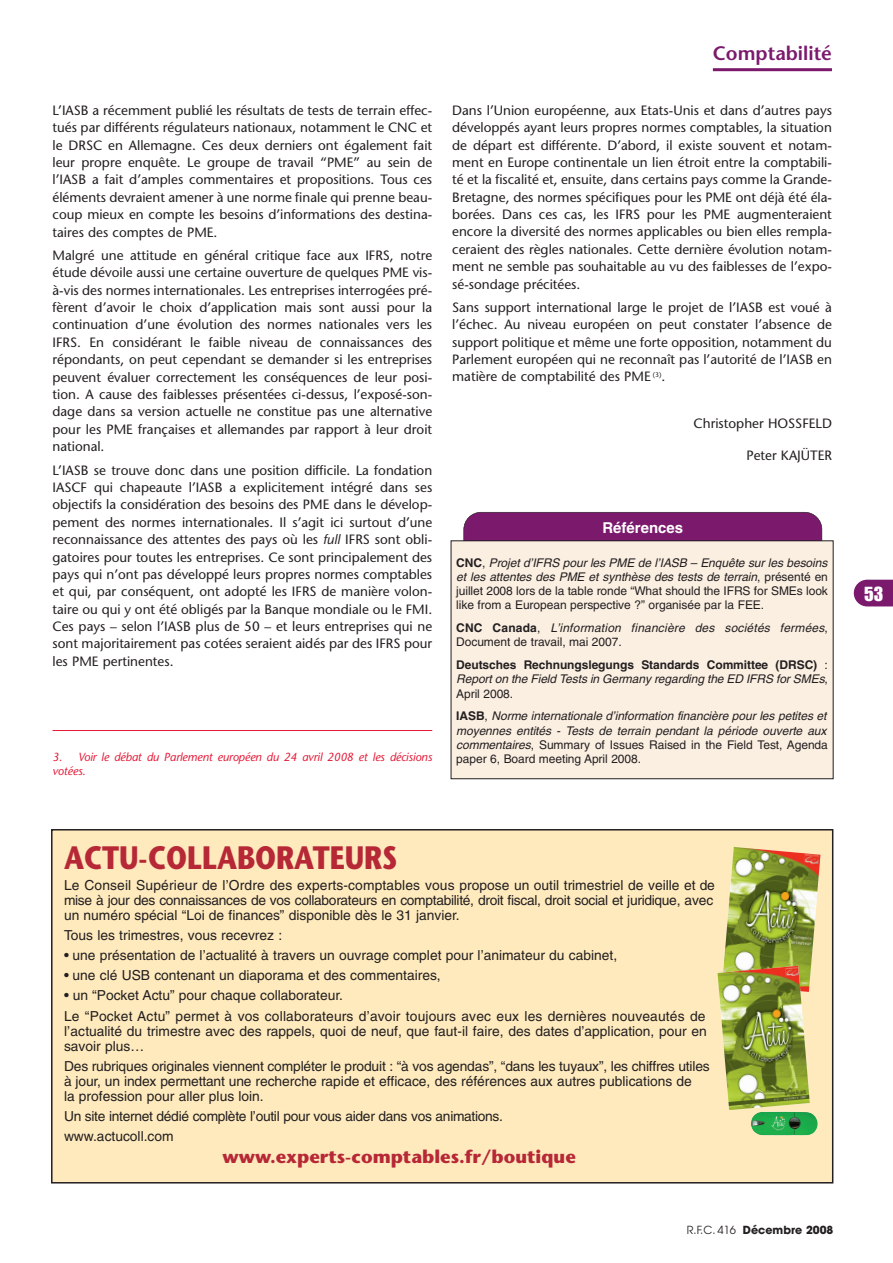
<style>
.page{position:relative;width:893px;height:1263px;background:#fff}
.page>*{position:absolute;margin:0;border:0;box-sizing:border-box;transform-origin:0 0}
.t1{font:700 32.4px "Stone Sans";color:#b72837;scale:.83 1}
.t2{font:600 19.5px "Stone Sans";color:#7b196d}
.t3{font:700 18.3px "Stone Sans";color:#b72837}
.t4{font:18px "Impact";color:#fff}
.t5{font:700 15px "Helvetica";color:#fff}
.t6{font:13.8px/15px "Helvetica";color:#231f20}
.t7{font:13.8px/20.1px "Helvetica";letter-spacing:-.02em;color:#231f20}
.t8{font:13.5px/17.4px "Stone Sans";color:#231f20;text-align:justify}
.t9{font:italic 12px/14.2px "Helvetica";color:#231f20;text-align:justify}
.t10{font:12px/14.2px "Helvetica";letter-spacing:-.005em;color:#231f20}
.t11{font:italic 11.7px "Stone Sans";letter-spacing:-.01em;color:#e51836}
.t12{font:700 11.1px "Avant Garde";color:#231f20}
.s1{font-style:italic}
.s2{font-weight:700}
.s3{font-weight:700;font-style:normal}
.s4{font-style:normal}
.s5{font-weight:400}
</style>
<div class="page">
<svg style="left:854px;top:580px;width:39px;height:26px"></svg>
<hr style="left:713px;top:68px;width:119px;height:3px;background:#7b196d">
<div style="left:464px;top:512px;width:358px;height:56px;background:#7b196d;border-radius:17px"></div>
<div style="left:463px;top:512px;width:359px;height:56px;border:1px solid #231f20;border-radius:18px"></div>
<div style="left:451px;top:541px;width:382px;height:238px;background:#fbefe2"></div>
<div style="left:451px;top:540px;width:382px;height:239px;border:1px solid #231f20"></div>
<hr style="left:53px;top:730px;width:379px;height:1px;background:#e51836">
<div style="left:52px;top:830px;width:781px;height:353px;background:#feeabd"></div>
<div style="left:51px;top:829px;width:782px;height:354px;border:2px solid #231f20"></div>
<img style="left:723px;top:847px;width:97px;height:130px">
<img style="left:717px;top:966px;width:93px;height:144px">
<img style="left:778px;top:1111px;width:39px;height:11px">
<h2 class="t2" style="left:713px;top:45px;width:121px">Comptabilité</h2>
<p class="t8" style="left:452px;top:103px;width:381px">Dans l’Union européenne, aux Etats-Unis et dans d’autres pays développés ayant leurs propres normes comptables, la situation de départ est différente. D’abord, il existe souvent et notam&shy;ment en Europe continentale un lien étroit entre la comptabili&shy;té et la fiscalité et, ensuite, dans certains pays comme la Grande-Bretagne, des normes spécifiques pour les PME ont déjà été éla&shy;borées. Dans ces cas, les IFRS pour les PME augmenteraient encore la diversité des normes applicables ou bien elles rempla&shy;ceraient des règles nationales. Cette dernière évolution notam&shy;ment ne semble pas souhaitable au vu des faiblesses de l’expo&shy;sé-sondage précitées.</p>
<p class="t8" style="left:452px;top:300px;width:381px">Sans support international large le projet de l’IASB est voué à l’échec. Au niveau européen on peut constater l’absence de support politique et même une forte opposition, notamment du Parlement européen qui ne reconnaît pas l’autorité de l’IASB en matière de comptabilité des PME <sup>(3)</sup>.</p>
<p class="t8" style="left:694px;top:416px;width:140px">Christopher HOSSFELD</p>
<p class="t8" style="left:746px;top:448px;width:87px">Peter KAJÜTER</p>
<p class="t8" style="left:53px;top:103px;width:381px">L’IASB a récemment publié les résultats de tests de terrain effec&shy;tués par différents régulateurs nationaux, notamment le CNC et le DRSC en Allemagne. Ces deux derniers ont également fait leur propre enquête. Le groupe de travail “PME” au sein de l’IASB a fait d’amples commentaires et propositions. Tous ces éléments devraient amener à une norme finale qui prenne beau&shy;coup mieux en compte les besoins d’informations des destina&shy;taires des comptes de PME.</p>
<p class="t8" style="left:53px;top:248px;width:381px">Malgré une attitude en général critique face aux IFRS, notre étude dévoile aussi une certaine ouverture de quelques PME vis&shy;à-vis des normes internationales. Les entreprises interrogées pré&shy;fèrent d’avoir le choix d’application mais sont aussi pour la continuation d’une évolution des normes nationales vers les IFRS. En considérant le faible niveau de connaissances des répondants, on peut cependant se demander si les entreprises peuvent évaluer correctement les conséquences de leur posi&shy;tion. A cause des faiblesses présentées ci-dessus, l’exposé-son&shy;dage dans sa version actuelle ne constitue pas une alternative pour les PME françaises et allemandes par rapport à leur droit national.</p>
<p class="t8" style="left:53px;top:463px;width:381px">L’IASB se trouve donc dans une position difficile. La fondation IASCF qui chapeaute l’IASB a explicitement intégré dans ses objectifs la considération des besoins des PME dans le dévelop&shy;pement des normes internationales. Il s’agit ici surtout d’une reconnaissance des attentes des pays où les <span class="s1">full</span> IFRS sont obli&shy;gatoires pour toutes les entreprises. Ce sont principalement des pays qui n’ont pas développé leurs propres normes comptables et qui, par conséquent, ont adopté les IFRS de manière volon&shy;taire ou qui y ont été obligés par la Banque mondiale ou le FMI.<br>Ces pays – selon l’IASB plus de 50 – et leurs entreprises qui ne sont majoritairement pas cotées seraient aidés par des IFRS pour les PME pertinentes.</p>
<p class="t5" style="left:602px;top:522px;width:82px">Références</p>
<p class="t10" style="left:456px;top:556px;width:375px"><span class="s2">C N C</span> , <span class="s1">Projet d’IFRS pour les PME de l’IASB – Enquête sur les besoins et les attentes des PME et synthèse des tests de terrain</span>, p r é s e n t é e n juillet 2008 lors de la table ronde “What should the IFRS for SMEs look like from a European perspective ?” organisée par la FEE.</p>
<p class="t9" style="left:456px;top:622px;width:373px"><span class="s3">C N C C a n a d a</span> <span class="s4">,</span> L’information financière des sociétés fermées<span class="s4">,<br>Document de travail, mai 2007.</span></p>
<p class="t9" style="left:456px;top:659px;width:373px"><span class="s3">Deutsches Rechnungslegungs Standards Committee (DRSC)</span> <span class="s4">:<br></span>Reporton the Field Tests in Germany regarding the ED IFRS forSMEs<span class="s4">, April 2008.</span></p>
<p class="t9" style="left:456px;top:710px;width:374px"><span class="s3">I A S B</span> <span class="s4">,</span> Norme internationale d’information financière pour les petites et moyennes entités - Tests de terrain pendant la période ouverte aux commentaires<span class="s4">, Summary of Issues Raised in the Field Test, Agenda</span></p>
<p class="t11" style="left:53px;top:752px;width:381px">3. Voir le débat du Parlement européen du 24 avril 2008 et les décisions</p>
<p class="t10" style="left:456px;top:753px;width:186px">paper 6, Board meeting April 2008.</p>
<p class="t11" style="left:53px;top:766px;width:35px">votées.</p>
<h1 class="t1" style="left:64px;top:845px;width:403px">ACTU-COLLABORATEURS</h1>
<p class="t6" style="left:64px;top:879px;width:652px;text-align:justify">Le Conseil Supérieur de l’Ordre des experts-comptables vous propose un outil trimestriel de veille et de mise à jour des connaissances de vos collaborateurs en comptabilité, droit fiscal, droit social et juridique, avec un numéro spécial “Loi de finances” disponible dès le 31 janvier.</p>
<p class="t6" style="left:64px;top:929px;width:220px">Tous les trimestres, vous recevrez :</p>
<p class="t6" style="left:64px;top:949px;width:555px">• une présentation de l’actualité à travers un ouvrage complet pour l’animateur du cabinet,</p>
<p class="t6" style="left:64px;top:969px;width:378px">• une clé USB contenant un diaporama et des commentaires,</p>
<p class="t6" style="left:64px;top:987px;width:643px;line-height:20.1px">• un “Pocket Actu” pour chaque collaborateur.<br>Le “Pocket Actu” permet à vos collaborateurs d’avoir toujours avec eux les dernières nouveautés de</p>
<p class="t6" style="left:64px;top:1024px;width:644px">l’actualité du trimestre avec des rappels, quoi de neuf, que faut-il faire, des dates d’application, pour en savoir plus…</p>
<p class="t6" style="left:64px;top:1060px;width:647px">Des rubriques originales viennent compléter le produit : “à vos agendas”, “dans les tuyaux”, les chiffres utiles à jour, un index permettant une recherche rapide et efficace, des références aux autres publications de<br>la profession pour aller plus loin.</p>
<p class="t7" style="left:64px;top:1107px;width:441px">Un site internet dédié complète l’outil pour vous aider dans vos animations. www.actucoll.com</p>
<h3 class="t3" style="left:223px;top:1149px;width:355px">www.experts-comptables.fr/boutique</h3>
<p class="t12" style="left:687px;top:1226px;width:148px"><span class="s5">R.F.C. 416</span> Décembre 2008</p>
<h3 class="t4" style="left:864px;top:588px;width:21px">53</h3>
</div>
